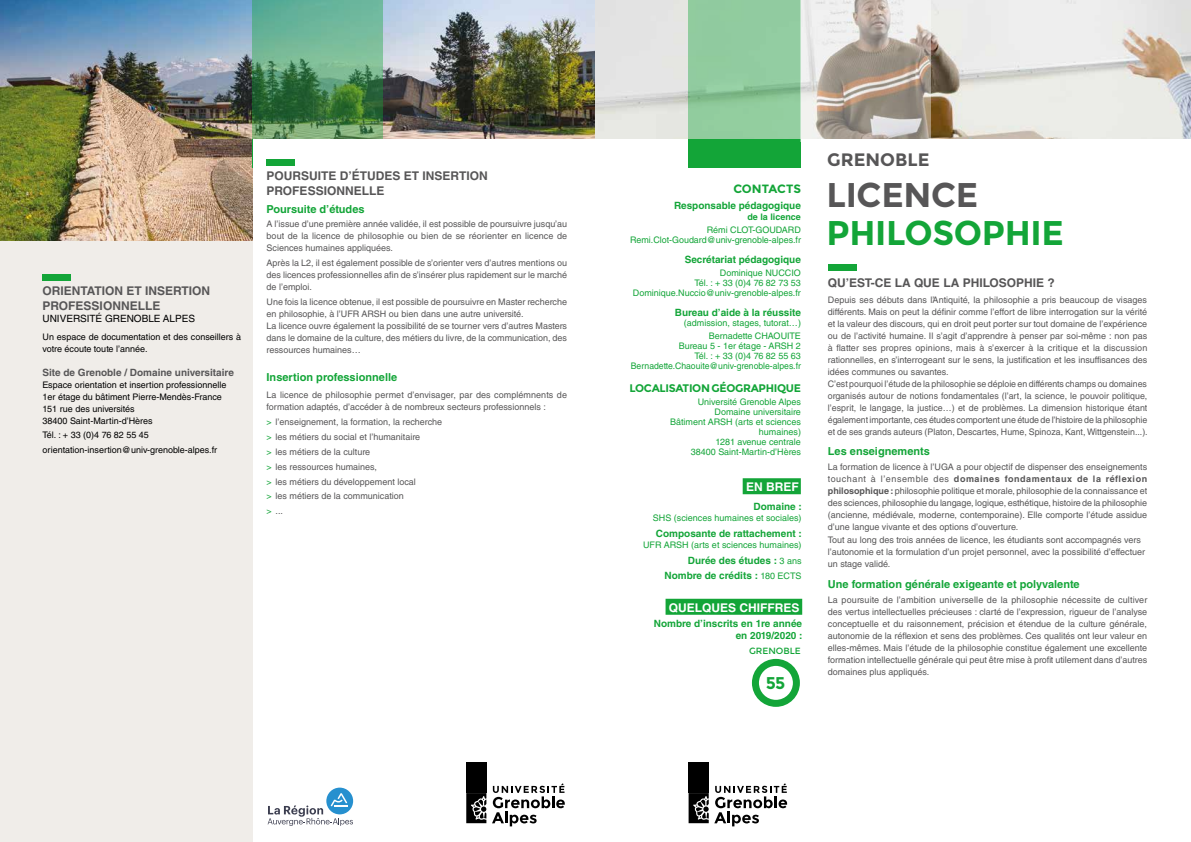
<style>
.page{position:relative;width:1191px;height:842px;background:#fff}
.page>*{position:absolute;margin:0;border:0;box-sizing:border-box;transform-origin:0 0}
.t1{font:700 34.3px "Montserrat";letter-spacing:-.01em;color:#13a538}
.t2{font:700 34.3px "Montserrat";letter-spacing:-.01em;color:#575657}
.t3{font:700 18px "Montserrat";color:#575657}
.t4{font:700 17px "Montserrat";color:#13a538}
.t5{font:700 12px/14.4px "Helvetica LT Std";color:#575657}
.t6{font:700 12px "Helvetica LT Std";color:#fff}
.t7{font:700 12px "Montserrat";color:#13a538}
.t8{font:700 11px "Helvetica LT Std";color:#13a538}
.t9{font:700 11px "Montserrat";letter-spacing:-.03em;color:#13a538}
.t10{font:700 10px/15.7px "Helvetica LT Std";color:#13a538;text-align:right}
.t11{font:700 10px "Helvetica LT Std";color:#575657}
.t12{font:10px "Helvetica LT Std";color:#000}
.t13{font:9px/12px "Helvetica LT Std";color:#575657}
.t14{font:9px/10px "Helvetica LT Std";color:#13a538;text-align:right}
.t15{font:9px/12px "Helvetica LT Std";color:#000}
.t16{font:700 9px "Helvetica LT Std";color:#13a538}
.t17{font:9px "Montserrat";color:#13a538}
.s1{color:#13a538}
.s2{font-weight:400;font-size:9px}
.s3{font-weight:700}
</style>
<div class="page">
<img style="left:0;top:0;width:595px;height:242px">
<div style="left:0;top:242px;width:253px;height:600px;background:#f0ede9"></div>
<img style="left:595px;top:0;width:596px;height:139px">
<div style="left:326px;top:788px;width:27px;height:26px;background:#2690cf;border-radius:50%"></div>
<svg style="left:268px;top:793px;width:85px;height:33px"></svg>
<svg style="left:714px;top:783px;width:73px;height:43px"></svg>
<div style="left:688px;top:762px;width:20px;height:31px;background:#000"></div>
<svg style="left:688px;top:793px;width:20px;height:30px"></svg>
<svg style="left:492px;top:783px;width:73px;height:43px"></svg>
<div style="left:466px;top:762px;width:20px;height:31px;background:#000"></div>
<svg style="left:466px;top:793px;width:20px;height:30px"></svg>
<div style="left:689px;top:139px;width:112px;height:28px;background:#13a538"></div>
<div style="left:253px;top:139px;width:342px;height:157px;background:#fff"></div>
<svg style="left:689px;top:0;width:111px;height:139px;background:#90ca9d"></svg>
<svg style="left:800px;top:0;width:130px;height:142px"></svg>
<div style="left:752px;top:659px;width:48px;height:48px;border:7px solid #13a538;border-radius:50%"></div>
<svg style="left:253px;top:0;width:130px;height:139px;background:#5b9a71"></svg>
<div style="left:828px;top:264px;width:28px;height:7px;background:#13a538"></div>
<div style="left:266px;top:160px;width:29px;height:6px;background:#13a538"></div>
<div style="left:43px;top:274px;width:28px;height:7px;background:#13a538"></div>
<div style="left:742px;top:478px;width:59px;height:16px;background:#13a538"></div>
<div style="left:665px;top:599px;width:137px;height:16px;background:#13a538"></div>
<h3 class="t5" style="left:43px;top:284px;width:169px">ORIENTATION ET INSERTION<br>PROFESSIONNELLE</h3>
<p class="t12" style="left:43px;top:312px;width:154px">UNIVERSITÉ GRENOBLE ALPES</p>
<p class="t15" style="left:43px;top:330px;width:200px">Un espace de documentation et des conseillers à votre écoute toute l’année.</p>
<p class="t11" style="left:43px;top:366px;width:193px">Site de Grenoble / Domaine universitaire</p>
<p class="t15" style="left:43px;top:378px;width:185px">Espace orientation et insertion professionnelle 1er étage du bâtiment Pierre-Mendès-France 151 rue des universités<br>38400 Saint-Martin-d’Hères</p>
<p class="t15" style="left:43px;top:428px;width:176px;line-height:14.8px">Tél. : + 33 (0)4 76 82 55 45 orientation-insertion@univ-grenoble-alpes.fr</p>
<h3 class="t5" style="left:266px;top:169px;width:223px">POURSUITE D’ÉTUDES ET INSERTION<br>PROFESSIONNELLE</h3>
<p class="t8" style="left:266px;top:202px;width:99px">Poursuite d’études</p>
<p class="t13" style="left:266px;top:218px;width:302px;text-align:justify">A l’issue d’une première année validée, il est possible de poursuivre jusqu’au bout de la licence de philosophie ou bien de se réorienter en licence de Sciences humaines appliquées.</p>
<p class="t13" style="left:266px;top:257px;width:302px;text-align:justify">Après la L2, il est également possible de s’orienter vers d’autres mentions ou des licences professionnelles afin de s’insérer plus rapidement sur le marché de l’emploi.</p>
<p class="t13" style="left:266px;top:296px;width:302px">Une fois la licence obtenue, il est possible de poursuivre en Master recherche en philosophie, à l’UFR ARSH ou bien dans une autre université.<br>La licence ouvre également la possibilité de se tourner vers d’autres Masters dans le domaine de la culture, des métiers du livre, de la communication, des ressources humaines…</p>
<p class="t8" style="left:266px;top:370px;width:132px">Insertion professionnelle</p>
<p class="t13" style="left:266px;top:389px;width:302px">La licence de philosophie permet d’envisager, par des complémnents de formation adaptés, d’accéder à de nombreux secteurs professionnels :</p>
<p class="t13" style="left:266px;top:415px;width:177px;line-height:14.8px"><span class="s1">&gt;</span> l’enseignement, la formation, la recherche <span class="s1">&gt;</span> les métiers du social et l’humanitaire<br><span class="s1">&gt;</span> les métiers de la culture<br><span class="s1">&gt;</span> les ressources humaines,<br><span class="s1">&gt;</span> les métiers du développement local<br><span class="s1">&gt;</span> les métiers de la communication<br><span class="s1">&gt;</span> ...</p>
<h3 class="t7" style="left:733px;top:182px;width:69px">CONTACTS</h3>
<p class="t10" style="left:674px;top:197px;width:128px">Responsable pédagogique</p>
<p class="t16" style="left:747px;top:212px;width:55px">de la licence</p>
<p class="t14" style="left:630px;top:225px;width:172px">Rémi CLOT-GOUDARD<br>Remi.Clot-Goudard@univ-grenoble-alpes.fr</p>
<p class="t10" style="left:684px;top:252px;width:118px">Secrétariat pédagogique</p>
<p class="t14" style="left:633px;top:268px;width:170px">Dominique NUCCIO<br>Tél. : + 33 (0)4 76 82 73 53<br>Dominique.Nuccio@univ-grenoble-alpes.fr</p>
<p class="t10" style="left:675px;top:305px;width:128px">Bureau d’aide à la réussite</p>
<p class="t14" style="left:684px;top:316px;width:119px;line-height:12.8px">(admission, stages, tutorat…)<br>Bernadette CHAOUITE</p>
<p class="t14" style="left:631px;top:341px;width:172px">Bureau 5 - 1er étage - ARSH 2<br>Tél. : + 33 (0)4 76 82 55 63<br>Bernadette.Chaouite@univ-grenoble-alpes.fr</p>
<p class="t9" style="left:629px;top:382px;width:173px">LOCALISATION GÉOGRAPHIQUE</p>
<p class="t14" style="left:670px;top:397px;width:132px">Université Grenoble Alpes<br>Domaine universitaire<br>Bâtiment ARSH (arts et sciences humaines)<br>1281 avenue centrale<br>38400 Saint-Martin-d’Hères</p>
<h3 class="t6" style="left:746px;top:480px;width:54px">EN BREF</h3>
<p class="t10" style="left:753px;top:498px;width:50px">Domaine :</p>
<p class="t14" style="left:653px;top:513px;width:150px">SHS (sciences humaines et sociales)</p>
<p class="t10" style="left:656px;top:525px;width:147px">Composante de rattachement :</p>
<p class="t14" style="left:643px;top:540px;width:160px">UFR ARSH (arts et sciences humaines)</p>
<p class="t10" style="left:664px;top:552px;width:139px">Durée des études : <span class="s2">3 ans<br></span>Nombre de crédits : <span class="s2">180 ECTS</span></p>
<h3 class="t6" style="left:669px;top:600px;width:132px">QUELQUES CHIFFRES</h3>
<p class="t10" style="left:654px;top:617px;width:150px;line-height:12px">Nombre d’inscrits en 1re année en 2019/2020 :</p>
<p class="t17" style="left:749px;top:645px;width:53px">GRENOBLE</p>
<h3 class="t4" style="left:766px;top:673px;width:21px">55</h3>
<h2 class="t3" style="left:827px;top:149px;width:104px">GRENOBLE</h2>
<h1 class="t2" style="left:826px;top:174px;width:153px">LICENCE</h1>
<h1 class="t1" style="left:826px;top:212px;width:239px">PHILOSOPHIE</h1>
<h3 class="t5" style="left:828px;top:275px;width:228px">QU’EST-CE LA QUE LA PHILOSOPHIE ?</h3>
<p class="t13" style="left:828px;top:293px;width:321px">Depuis ses débuts dans l’Antiquité, la philosophie a pris beaucoup de visages différents. Mais on peut la définir comme l’effort de libre interrogation sur la vérité et la valeur des discours, qui en droit peut porter sur tout domaine de l’expérience ou de l’activité humaine. Il s’agit d’apprendre à penser par soi-même : non pas à flatter ses propres opinions, mais à s’exercer à la critique et la discussion rationnelles, en s’interrogeant sur le sens, la justification et les insuffisances des idées communes ou savantes.<br>C’est pourquoi l’étude de la philosophie se déploie en différents champs ou domaines organisés autour de notions fondamentales (l’art, la science, le pouvoir politique, l’esprit, le langage, la justice…) et de problèmes. La dimension historique étant également importante, ces études comportent une étude de l’histoire de la philosophie et de ses grands auteurs (Platon, Descartes, Hume, Spinoza, Kant, Wittgenstein...).</p>
<p class="t8" style="left:828px;top:445px;width:104px">Les enseignements</p>
<p class="t13" style="left:828px;top:461px;width:321px;text-align:justify">La formation de licence à l’UGA a pour objectif de dispenser des enseignements touchant à l’ensemble des <span class="s3">domaines fondamentaux de la réflexion philosophique :</span> philosophie politique et morale, philosophie de la connaissance et des sciences, philosophie du langage, logique, esthétique, histoire de la philosophie (ancienne, médiévale, moderne, contemporaine). Elle comporte l’étude assidue d’une langue vivante et des options d’ouverture.</p>
<p class="t13" style="left:828px;top:534px;width:319px">Tout au long des trois années de licence, les étudiants sont accompagnés vers l’autonomie et la formulation d’un projet personnel, avec la possibilité d’effectuer un stage validé.</p>
<p class="t8" style="left:828px;top:577px;width:253px">Une formation générale exigeante et polyvalente</p>
<p class="t13" style="left:828px;top:594px;width:321px;text-align:justify">La poursuite de l’ambition universelle de la philosophie nécessite de cultiver des vertus intellectuelles précieuses : clarté de l’expression, rigueur de l’analyse conceptuelle et du raisonnement, précision et étendue de la culture générale, autonomie de la réflexion et sens des problèmes. Ces qualités ont leur valeur en elles-mêmes. Mais l’étude de la philosophie constitue également une excellente formation intellectuelle générale qui peut être mise à profit utilement dans d’autres domaines plus appliqués.</p>
</div>
